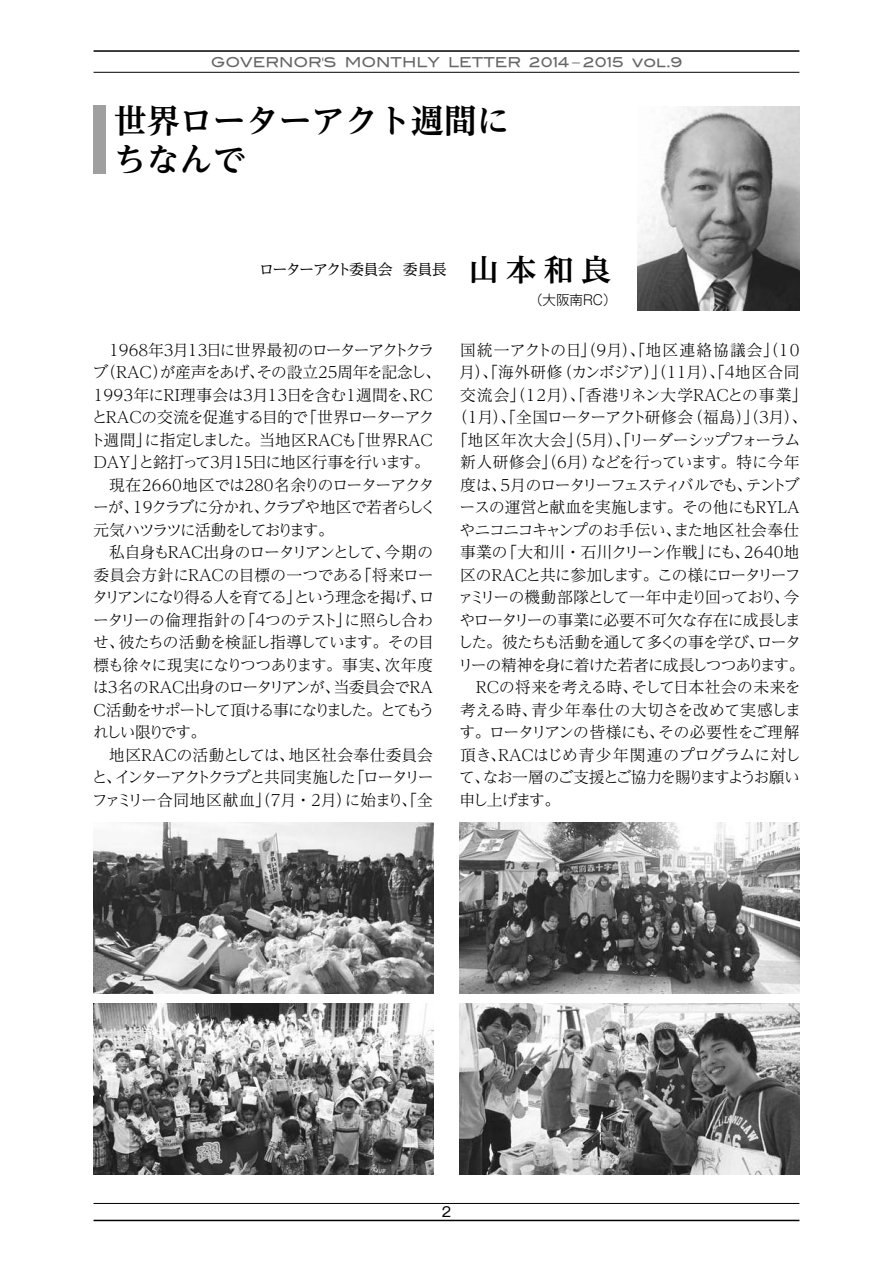
<style>
.page{position:relative;width:893px;height:1263px;background:#fff}
.page>*{position:absolute;margin:0;border:0;box-sizing:border-box;transform-origin:0 0}
.t1{font:700 33px/39px "Reim Yonz Pro";color:#000}
.t2{font:300 15.75px/22.5px "Reim Pro";letter-spacing:-.1em;color:#000}
.t3{font:300 15.75px "Reim Pro";letter-spacing:-.08em;color:#000}
.t4{font:300 15.75px "Reim Pro";letter-spacing:-.035em;color:#000}
.t5{font:300 15.75px "Reim Pro";letter-spacing:.07em;color:#000}
.t6{font:300 15.75px "Reim Pro";letter-spacing:-.06em;color:#000}
.t7{font:300 15.75px "Reim Pro";letter-spacing:-.11em;color:#000}
.t8{font:300 15.75px "Reim Pro";letter-spacing:-.045em;color:#000}
.t9{font:300 15.75px "Reim Pro";letter-spacing:-.105em;color:#000}
.t10{font:300 15.75px "Reim Pro";letter-spacing:-.03em;color:#000}
.t11{font:300 15.75px "Reim Pro";letter-spacing:-.05em;color:#000}
.t12{font:300 15.75px "Reim Pro";letter-spacing:-.015em;color:#000}
.t13{font:300 15.75px "Reim Pro";letter-spacing:.005em;color:#000}
.t14{font:15px "Reim Yonz Pro";letter-spacing:-.11em;color:#000}
.t15{font:13.5px "Blair Md ITCTT Medium";color:#666}
.t16{font:300 13.5px "Gothic MB101 Pr 6 N";letter-spacing:-.07em;color:#000}
.t17{font:13.5px "Gothic MB101 Pr 6 N";color:#000}
.s1{font-weight:700;font-size:30px}
</style>
<div class="page">
<hr style="left:94px;top:72px;width:705px;height:1px;background:#000">
<hr style="left:94px;top:50px;width:705px;height:2px;background:#000">
<hr style="left:94px;top:1203px;width:705px;height:1px;background:#000">
<hr style="left:94px;top:1220px;width:705px;height:1px;background:#000">
<img style="left:638px;top:106px;width:161px;height:204px">
<div style="left:94px;top:105px;width:12px;height:69px;background:#9f9f9f"></div>
<img style="left:94px;top:822px;width:340px;height:171px">
<img style="left:459px;top:822px;width:340px;height:171px">
<img style="left:94px;top:1004px;width:340px;height:171px">
<img style="left:459px;top:1004px;width:340px;height:171px">
<p class="t15" style="left:211px;top:51px;width:474px">GOVERNOR'S MONTHLY LETTER 2014−2015 vol.9</p>
<h1 class="t1" style="left:114px;top:100px;width:397px">世界ローターアクト週間にちなんで</h1>
<p class="t14" style="left:259px;top:257px;width:353px">ローターアクト委員会 委員長 <span class="s1">山本和良</span></p>
<p class="t16" style="left:529px;top:288px;width:89px">（大阪南ＲＣ）</p>
<p class="t2" style="left:90px;top:338px;width:352px">　１９６８年３月１３日に世界最初のローターアクトクラブ（ＲＡＣ）が産声をあげ、その設立２５周年を記念し、<br>１９９３年にＲＩ理事会は３月１３日を含む１週間を､ＲＣとＲＡＣの交流を促進する目的で「世界ローターアクト週間」に指定しました。当地区ＲＡＣも「世界ＲＡＣ<br>ＤＡＹ」と銘打って３月１５日に地区行事を行います。　現在２６６０地区では２8０名余りのローターアクターが、１９クラブに分かれ、クラブや地区で若者らしく元気ハツラツに活動をしております。<br>　私自身もＲＡＣ出身のロータリアンとして、今期の委員会方針にＲＡＣの目標の一つである「将来ロータリアンになり得る人を育てる」という理念を掲げ、ロータリーの倫理指針の「４つのテスト」に照らし合わせ、彼たちの活動を検証し指導しています。その目標も徐々に現実になりつつあります。事実、次年度は３名のＲＡＣ出身のロータリアンが、当委員会でＲＡ<br>Ｃ活動をサポートして頂ける事になりました。とてもうれしい限りです。<br>　地区ＲＡＣの活動としては、地区社会奉仕委員会と、インターアクトクラブと共同実施した「ロータリーファミリー合同地区献血」（７月・２月）に始まり、「全</p>
<p class="t5" style="left:460px;top:337px;width:344px">国統一アクトの日」（９月）、「地区連絡協議会」（１０</p>
<p class="t3" style="left:459px;top:359px;width:342px">月）、「海外研修（カンボジア）」（１１月）、「４地区合同</p>
<p class="t3" style="left:460px;top:382px;width:349px">交流会」（１２月）、「香港リネン大学ＲＡＣとの事業」</p>
<p class="t3" style="left:452px;top:404px;width:357px">（１月）、「全国ローターアクト研修会（福島）」（３月）、</p>
<p class="t6" style="left:452px;top:427px;width:350px">「地区年次大会」（５月）、「リーダーシップフォーラム</p>
<p class="t8" style="left:460px;top:449px;width:341px">新人研修会」（６月）などを行っています。特に今年</p>
<p class="t7" style="left:460px;top:472px;width:341px">度は、５月のロータリーフェスティバルでも、テントブ</p>
<p class="t3" style="left:460px;top:494px;width:343px">ースの運営と献血を実施します。その他にもＲＹＬＡ</p>
<p class="t10" style="left:460px;top:517px;width:341px">やニコニコキャンプのお手伝い、また地区社会奉仕</p>
<p class="t3" style="left:460px;top:539px;width:341px">事業の「大和川・石川クリーン作戦」にも、２６４０地</p>
<p class="t9" style="left:460px;top:562px;width:342px">区のＲＡＣと共に参加します。この様にロータリーフ</p>
<p class="t3" style="left:458px;top:584px;width:343px">ァミリーの機動部隊として一年中走り回っており、今</p>
<p class="t11" style="left:460px;top:607px;width:343px">やロータリーの事業に必要不可欠な存在に成長しま</p>
<p class="t3" style="left:457px;top:629px;width:345px">した。彼たちも活動を通して多くの事を学び、ロータ</p>
<p class="t3" style="left:458px;top:652px;width:348px">リーの精神を身に着けた若者に成長しつつあります。</p>
<p class="t4" style="left:460px;top:674px;width:342px">　ＲＣの将来を考える時、そして日本社会の未来を</p>
<p class="t13" style="left:460px;top:697px;width:342px">考える時、青少年奉仕の大切さを改めて実感しま</p>
<p class="t4" style="left:459px;top:719px;width:341px">す。ロータリアンの皆様にも、その必要性をご理解</p>
<p class="t12" style="left:460px;top:742px;width:342px">頂き、ＲＡＣはじめ青少年関連のプログラムに対し</p>
<p class="t3" style="left:459px;top:764px;width:342px">て、なお一層のご支援とご協力を賜りますようお願い</p>
<p class="t3" style="left:460px;top:787px;width:102px">申し上げます。</p>
<p class="t17" style="left:442px;top:1201px;width:11px">2</p>
</div>
